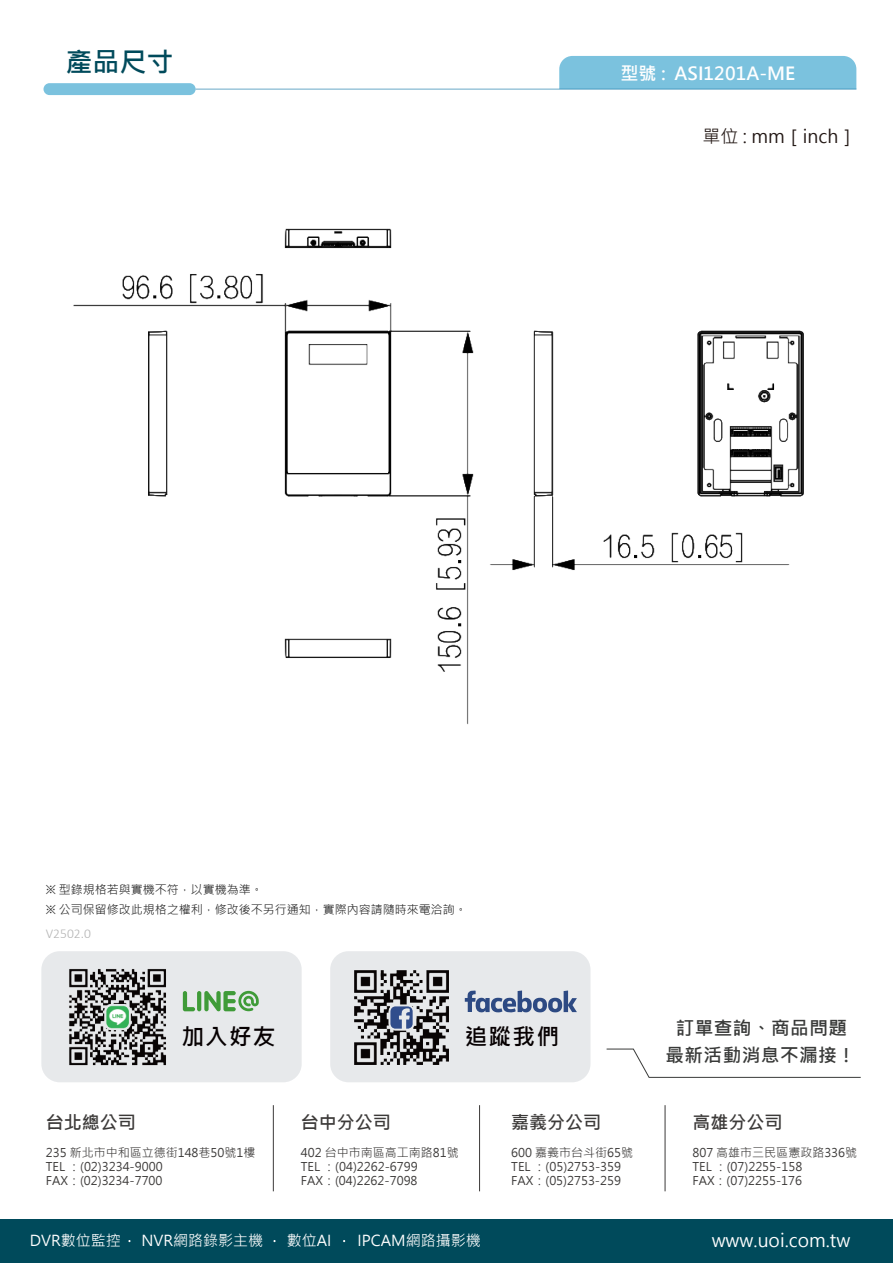
<style>
.page{position:relative;width:893px;height:1263px;background:#fff}
.page>*{position:absolute;margin:0;border:0;box-sizing:border-box;transform-origin:0 0}
.t1{font:700 27px "Microsoft Jheng Hei";color:#004a5b}
.t2{font:700 22.65px "Microsoft Jheng Hei";letter-spacing:.05em;color:#060001}
.t3{font:700 18.6px/26.8px "Microsoft Jheng Hei";letter-spacing:.025em;color:#393a39;text-align:center}
.t4{font:700 18px "Microsoft Jheng Hei";color:#3c3a39}
.t5{font:18px "Microsoft Jheng Hei";color:#fff}
.t6{font:700 18px "Microsoft Jheng Hei";color:#fff}
.t7{font:18px "Microsoft Jheng Hei";color:#231815}
.t8{font:15px "Microsoft Jheng Hei";color:#fff}
.t9{font:300 13.5px "Calibri";color:#b3b3b3}
.t10{font:12px/14.4px "Microsoft Jheng Hei";color:#3c3a39}
.t11{font:12px/19.5px "Microsoft Jheng Hei";color:#282828}
</style>
<div class="page">
<div style="left:0;top:1219px;width:893px;height:44px;background:#004a5b"></div>
<hr style="left:273px;top:1105px;width:1px;height:86px;background:#3c3a39">
<hr style="left:479px;top:1105px;width:1px;height:86px;background:#3c3a39">
<hr style="left:665px;top:1105px;width:1px;height:86px;background:#3c3a39">
<svg style="left:606px;top:1048px;width:255px;height:30px"></svg>
<div style="left:41px;top:951px;width:261px;height:131px;background:#e7e9eb;border-radius:18px"></div>
<hr style="left:197px;top:991px;width:4px;height:20px;background:#3f9b38;border-radius:2px">
<svg style="left:183px;top:991px;width:12px;height:20px"></svg>
<svg style="left:204px;top:991px;width:55px;height:20px"></svg>
<img style="left:69px;top:969px;width:97px;height:97px">
<div style="left:330px;top:951px;width:260px;height:131px;background:#e7e9eb;border-radius:18px"></div>
<svg style="left:465px;top:990px;width:112px;height:23px"></svg>
<img style="left:354px;top:970px;width:95px;height:95px">
<div style="left:559px;top:56px;width:297px;height:33px;background:#7bc2de"></div>
<div style="left:44px;top:83px;width:152px;height:12px;background:#7bc2de;border-radius:6px"></div>
<hr style="left:196px;top:89px;width:660px;height:1px;background:#1f7ead">
<img style="left:73px;top:228px;width:731px;height:497px">
<h1 class="t1" style="left:66px;top:45px;width:109px">產品尺寸</h1>
<h3 class="t6" style="left:620px;top:62px;width:176px">型號 : ASI1201A-ME</h3>
<h3 class="t7" style="left:702px;top:125px;width:156px">單位 : mm［inch］</h3>
<p class="t11" style="left:46px;top:880px;width:423px">※ 型錄規格若與實機不符，以實機為準。<br>※ 公司保留修改此規格之權利，修改後不另行通知，實際內容請隨時來電洽詢。</p>
<p class="t9" style="left:46px;top:925px;width:47px">V2502.0</p>
<h3 class="t4" style="left:46px;top:1111px;width:91px">台北總公司</h3>
<h2 class="t2" style="left:181px;top:1022px;width:96px">加入好友</h2>
<h2 class="t2" style="left:465px;top:1023px;width:96px">追蹤我們</h2>
<h3 class="t4" style="left:301px;top:1111px;width:91px">台中分公司</h3>
<h3 class="t4" style="left:511px;top:1111px;width:91px">嘉義分公司</h3>
<h3 class="t3" style="left:665px;top:1015px;width:192px">訂單查詢、商品問題最新活動消息不漏接！</h3>
<h3 class="t4" style="left:692px;top:1111px;width:91px">高雄分公司</h3>
<p class="t10" style="left:46px;top:1145px;width:211px">235 新北市中和區立德街148巷50號1樓<br>TEL ：(02)3234-9000<br>FAX：(02)3234-7700</p>
<p class="t10" style="left:301px;top:1145px;width:159px">402 台中市南區高工南路81號<br>TEL ：(04)2262-6799<br>FAX：(04)2262-7098</p>
<p class="t10" style="left:511px;top:1145px;width:123px">600 嘉義市台斗街65號<br>TEL ：(05)2753-359<br>FAX：(05)2753-259</p>
<p class="t10" style="left:692px;top:1145px;width:166px">807 高雄市三民區憲政路336號<br>TEL ：(07)2255-158<br>FAX：(07)2255-176</p>
<p class="t8" style="left:30px;top:1231px;width:92px">DVR數位監控</p>
<p class="t8" style="left:141px;top:1231px;width:123px">NVR網路錄影主機</p>
<p class="t8" style="left:287px;top:1231px;width:46px">數位AI</p>
<p class="t8" style="left:358px;top:1231px;width:125px">IPCAM網路攝影機</p>
<h3 class="t5" style="left:712px;top:1229px;width:140px">www.uoi.com.tw</h3>
</div>
